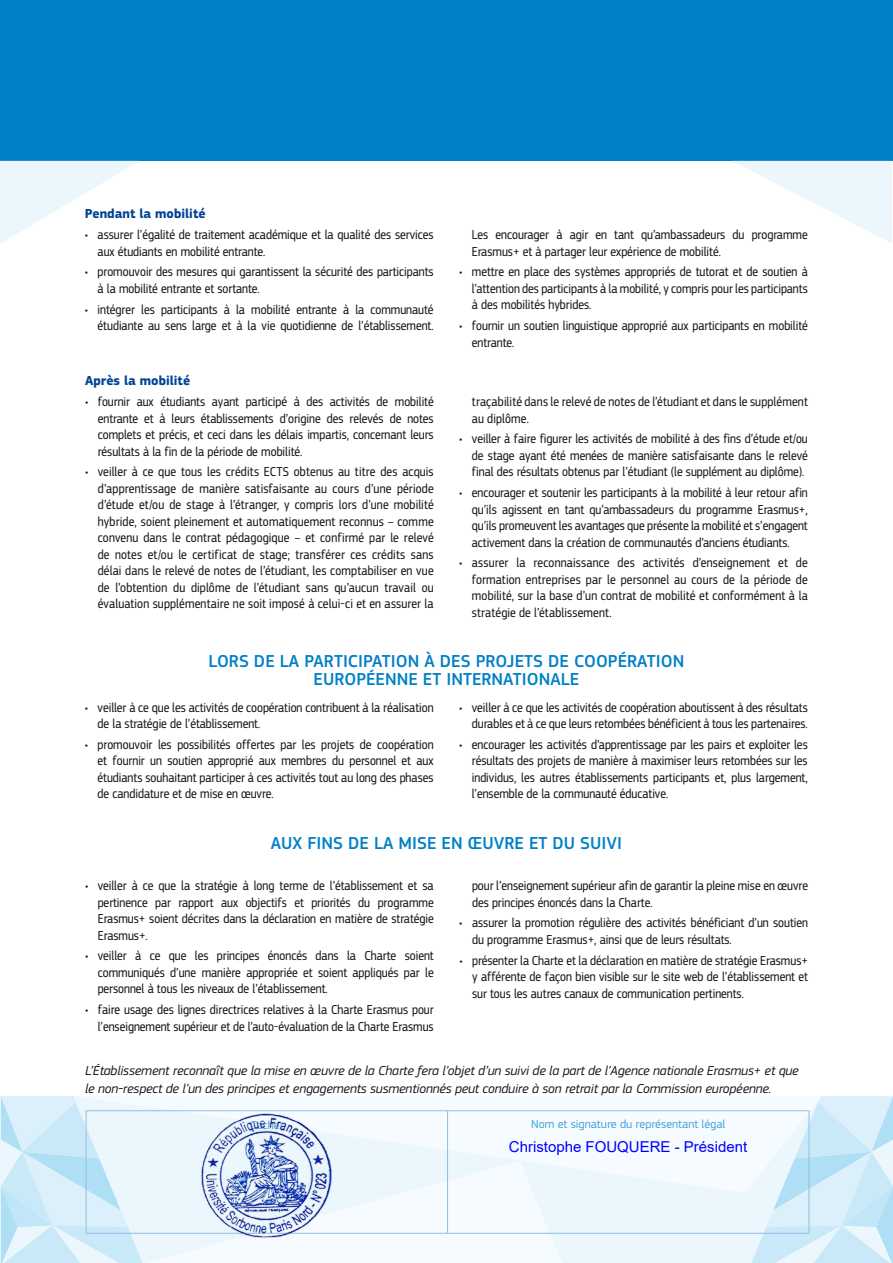
<style>
.page{position:relative;width:893px;height:1263px;background:#fff}
.page>*{position:absolute;margin:0;border:0;box-sizing:border-box;transform-origin:0 0}
.t1{font:500 18px/18px "EC Square Sans Pro";color:#0080c6;text-align:center}
.t2{font:15px "Arial";color:#00f}
.t3{font:13.5px/16.5px "EC Square Sans Cond Pro";color:#1a171c;text-align:justify}
.t4{font:italic 13.5px/18px "EC Square Sans Pro";letter-spacing:-.01em;color:#1a171c}
.t5{font:700 13.5px "EC Square Sans Pro";color:#004494}
.t6{font:12px "EC Square Sans Pro";color:#42a1d6}
</style>
<div class="page">
<div style="left:0;top:0;width:893px;height:160px;background:#0080c6"></div>
<div style="left:0;top:1096px;width:893px;height:167px;background:#ebf7fc"></div>
<svg style="left:0;top:161px;width:139px;height:82px"></svg>
<svg style="left:733px;top:161px;width:159px;height:82px"></svg>
<svg style="left:1px;top:1096px;width:561px;height:167px"></svg>
<svg style="left:750px;top:1096px;width:143px;height:167px"></svg>
<hr style="left:86px;top:1110px;width:362px;height:1px;background:#8ebfe3">
<hr style="left:86px;top:1111px;width:1px;height:122px;background:#8ebfe3">
<hr style="left:448px;top:1110px;width:361px;height:1px;background:#8ebfe3">
<hr style="left:447px;top:1111px;width:1px;height:122px;background:#8ebfe3">
<hr style="left:809px;top:1111px;width:1px;height:122px;background:#8ebfe3">
<hr style="left:86px;top:1233px;width:362px;height:1px;background:#8ebfe3">
<hr style="left:448px;top:1233px;width:361px;height:1px;background:#8ebfe3">
<img style="left:196px;top:1111px;width:140px;height:129px">
<p class="t5" style="left:85px;top:206px;width:122px">Pendant la mobilité</p>
<p class="t3" style="left:98px;top:227px;width:337px;text-indent:-13px">• assurer l’égalité de traitement académique et la qualité des services aux étudiants en mobilité entrante.</p>
<p class="t3" style="left:98px;top:264px;width:337px;text-indent:-13px">• promouvoir des mesures qui garantissent la sécurité des participants à la mobilité entrante et sortante.</p>
<p class="t3" style="left:85px;top:301px;width:350px;text-align:right">• intégrer les participants à la mobilité entrante à la communauté étudiante au sens large et à la vie quotidienne de l’établissement.</p>
<p class="t5" style="left:85px;top:373px;width:107px">Après la mobilité</p>
<p class="t3" style="left:98px;top:394px;width:337px;text-indent:-13px">• fournir aux étudiants ayant participé à des activités de mobilité entrante et à leurs établissements d’origine des relevés de notes complets et précis, et ceci dans les délais impartis, concernant leurs résultats à la fin de la période de mobilité.</p>
<p class="t3" style="left:98px;top:464px;width:337px;text-indent:-13px">• veiller à ce que tous les crédits ECTS obtenus au titre des acquis d’apprentissage de manière satisfaisante au cours d’une période d’étude et/ou de stage à l’étranger, y compris lors d’une mobilité hybride, soient pleinement et automatiquement reconnus – comme convenu dans le contrat pédagogique – et confirmé par le relevé de notes et/ou le certificat de stage; transférer ces crédits sans délai dans le relevé de notes de l’étudiant, les comptabiliser en vue de l’obtention du diplôme de l’étudiant sans qu’aucun travail ou évaluation supplémentaire ne soit imposé à celui-ci et en assurer la</p>
<p class="t3" style="left:472px;top:227px;width:337px">Les encourager à agir en tant qu’ambassadeurs du programme<br>Erasmus+ et à partager leur expérience de mobilité.</p>
<p class="t3" style="left:472px;top:264px;width:337px;text-indent:-13px">• mettre en place des systèmes appropriés de tutorat et de soutien à l’attention des participants à la mobilité, y compris pour les participants à des mobilités hybrides.</p>
<p class="t3" style="left:472px;top:318px;width:337px;text-indent:-13px">• fournir un soutien linguistique approprié aux participants en mobilité entrante.</p>
<p class="t3" style="left:472px;top:394px;width:337px">traçabilité dans le relevé de notes de l’étudiant et dans le supplément au diplôme.</p>
<p class="t3" style="left:472px;top:431px;width:337px;text-indent:-13px">• veiller à faire figurer les activités de mobilité à des fins d’étude et/ou de stage ayant été menées de manière satisfaisante dans le relevé final des résultats obtenus par l’étudiant (le supplément au diplôme).</p>
<p class="t3" style="left:472px;top:485px;width:337px;text-indent:-13px">• encourager et soutenir les participants à la mobilité à leur retour afin qu’ils agissent en tant qu’ambassadeurs du programme Erasmus+, qu’ils promeuvent les avantages que présente la mobilité et s’engagent activement dans la création de communautés d’anciens étudiants.</p>
<p class="t3" style="left:472px;top:555px;width:337px;text-indent:-13px">• assurer la reconnaissance des activités d’enseignement et de formation entreprises par le personnel au cours de la période de mobilité, sur la base d’un contrat de mobilité et conformément à la stratégie de l’établissement.</p>
<h1 class="t1" style="left:209px;top:653px;width:477px">LORS DE LA PARTICIPATION À DES PROJETS DE COOPÉRATION<br>EUROPÉENNE ET INTERNATIONALE</h1>
<p class="t3" style="left:98px;top:699px;width:337px;text-indent:-13px">• veiller à ce que les activités de coopération contribuent à la réalisation de la stratégie de l’établissement.</p>
<p class="t3" style="left:98px;top:736px;width:337px;text-indent:-13px">• promouvoir les possibilités offertes par les projets de coopération et fournir un soutien approprié aux membres du personnel et aux étudiants souhaitant participer à ces activités tout au long des phases de candidature et de mise en œuvre.</p>
<p class="t3" style="left:459px;top:699px;width:350px;text-align:right">• veiller à ce que les activités de coopération aboutissent à des résultats durables et à ce que leurs retombées bénéficient à tous les partenaires.</p>
<p class="t3" style="left:472px;top:736px;width:337px;text-indent:-13px">• encourager les activités d’apprentissage par les pairs et exploiter les résultats des projets de manière à maximiser leurs retombées sur les individus, les autres établissements participants et, plus largement, l’ensemble de la communauté éducative.</p>
<h1 class="t1" style="left:271px;top:834px;width:353px">AUX FINS DE LA MISE EN ŒUVRE ET DU SUIVI</h1>
<p class="t3" style="left:98px;top:878px;width:337px;text-indent:-13px">• veiller à ce que la stratégie à long terme de l’établissement et sa pertinence par rapport aux objectifs et priorités du programme Erasmus+ soient décrites dans la déclaration en matière de stratégie Erasmus+.</p>
<p class="t3" style="left:98px;top:948px;width:337px;text-indent:-13px">• veiller à ce que les principes énoncés dans la Charte soient communiqués d’une manière appropriée et soient appliqués par le personnel à tous les niveaux de l’établissement.</p>
<p class="t3" style="left:85px;top:1002px;width:350px;text-align:right">• faire usage des lignes directrices relatives à la Charte Erasmus pour l’enseignement supérieur et de l’auto-évaluation de la Charte Erasmus</p>
<p class="t3" style="left:472px;top:877px;width:337px">pour l’enseignement supérieur afin de garantir la pleine mise en œuvre des principes énoncés dans la Charte.</p>
<p class="t3" style="left:472px;top:915px;width:337px;text-indent:-13px">• assurer la promotion régulière des activités bénéficiant d’un soutien du programme Erasmus+, ainsi que de leurs résultats.</p>
<p class="t3" style="left:472px;top:952px;width:337px;text-indent:-13px">• présenter la Charte et la déclaration en matière de stratégie Erasmus+ y afférente de façon bien visible sur le site web de l’établissement et sur tous les autres canaux de communication pertinents.</p>
<p class="t4" style="left:85px;top:1061px;width:715px">L’Établissement reconnaît que la mise en œuvre de la Charte fera l’objet d’un suivi de la part de l’Agence nationale Erasmus+ et que le non-respect de l’un des principes et engagements susmentionnés peut conduire à son retrait par la Commission européenne.</p>
<p class="t6" style="left:250px;top:1117px;width:35px">Cachet</p>
<p class="t6" style="left:531px;top:1117px;width:196px">Nom et signature du représentant légal</p>
<p class="t2" style="left:509px;top:1137px;width:240px">Christophe FOUQUERE - Président</p>
</div>
